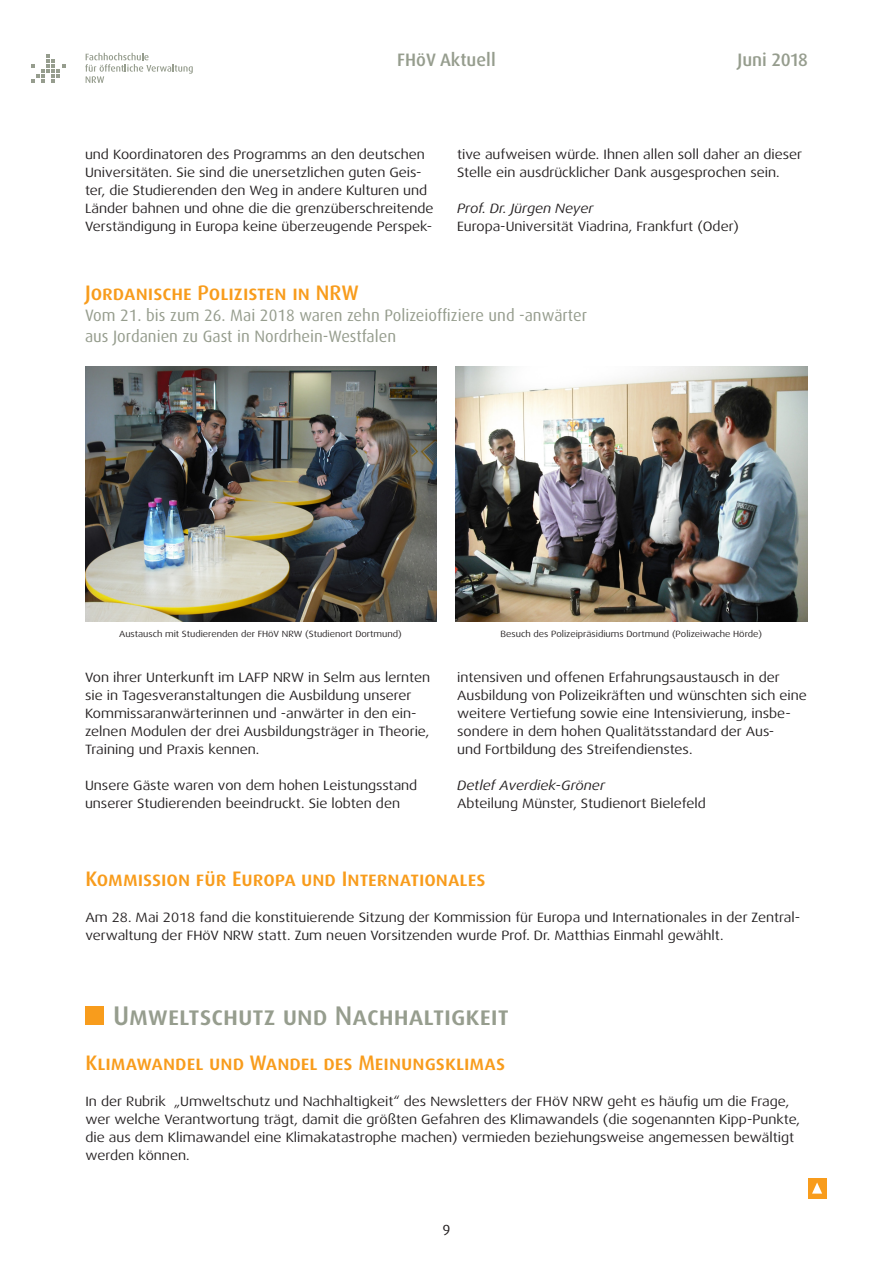
<style>
.page{position:relative;width:893px;height:1263px;background:#fff}
.page>*{position:absolute;margin:0;border:0;box-sizing:border-box;transform-origin:0 0}
.t1{font:500 27px "Dax OT";color:#969d8e}
.t2{font:500 21px "Dax OT";color:#f89c1c}
.t3{font:500 18px "Dax OT";color:#969d8e}
.t4{font:16.5px/21px "Dax";color:#969d8e}
.t5{font:15px "Dax Regular Caps";color:#231f20}
.t6{font:13.5px/18px "Dax Wide";color:#231f20}
.t7{font:italic 13.5px "Dax Wide";color:#231f20}
.t8{font:9px "Dax Wide";color:#231f20}
</style>
<div class="page">
<div style="left:808px;top:1178px;width:18px;height:20px;background:#f89c1c"></div>
<svg style="left:812px;top:1182px;width:10px;height:11px"></svg>
<svg style="left:31px;top:54px;width:34px;height:29px"></svg>
<svg style="left:85px;top:53px;width:108px;height:30px"></svg>
<img style="left:85px;top:367px;width:351px;height:255px">
<img style="left:456px;top:367px;width:351px;height:255px">
<div style="left:85px;top:1006px;width:19px;height:19px;background:#f89c1c"></div>
<h3 class="t3" style="left:397px;top:49px;width:100px">FHöV Aktuell</h3>
<h3 class="t3" style="left:737px;top:49px;width:72px">Juni 2018</h3>
<p class="t6" style="left:85px;top:145px;width:350px">und Koordinatoren des Programms an den deutschen Universitäten. Sie sind die unersetzlichen guten Geis&shy;ter, die Studierenden den Weg in andere Kulturen und Länder bahnen und ohne die die grenzüberschreitende Verständigung in Europa keine überzeugende Perspek-</p>
<p class="t6" style="left:457px;top:145px;width:347px">tive aufweisen würde. Ihnen allen soll daher an dieser<br>Stelle ein ausdrücklicher Dank ausgesprochen sein.</p>
<p class="t7" style="left:457px;top:201px;width:138px">Prof. Dr. Jürgen Neyer</p>
<p class="t6" style="left:457px;top:217px;width:283px">Europa-Universität Viadrina, Frankfurt (Oder)</p>
<h2 class="t2" style="left:85px;top:280px;width:275px">Jordanische Polizisten in NRW</h2>
<p class="t4" style="left:85px;top:305px;width:503px">Vom 21. bis zum 26. Mai 2018 waren zehn Polizeioffiziere und -anwärter aus Jordanien zu Gast in Nordrhein-Westfalen</p>
<p class="t8" style="left:119px;top:629px;width:284px">Austausch mit Studierenden der FHöV NRW (Studienort Dortmund)</p>
<p class="t8" style="left:501px;top:629px;width:263px">Besuch des Polizeipräsidiums Dortmund (Polizeiwache Hörde)</p>
<p class="t6" style="left:457px;top:668px;width:351px">intensiven und offenen Erfahrungsaustausch in der Ausbildung von Polizeikräften und wünschten sich eine weitere Vertiefung sowie eine Intensivierung, insbe&shy;sondere in dem hohen Qualitätsstandard der Aus-<br>und Fortbildung des Streifendienstes.</p>
<p class="t7" style="left:457px;top:778px;width:149px">Detlef Averdiek-Gröner</p>
<p class="t6" style="left:457px;top:794px;width:250px">Abteilung Münster, Studienort Bielefeld</p>
<p class="t6" style="left:85px;top:668px;width:347px">Von ihrer Unterkunft im LAFP NRW in Selm aus lernten sie in Tagesveranstaltungen die Ausbildung unserer Kommissaranwärterinnen und -anwärter in den ein&shy;zelnen Modulen der drei Ausbildungsträger in Theorie, Training und Praxis kennen.</p>
<p class="t6" style="left:85px;top:776px;width:334px">Unsere Gäste waren von dem hohen Leistungsstand unserer Studierenden beeindruckt. Sie lobten den</p>
<h2 class="t2" style="left:85px;top:865px;width:402px">Kommission für Europa und Internationales</h2>
<p class="t6" style="left:85px;top:908px;width:716px">Am 28. Mai 2018 fand die konstituierende Sitzung der Kommission für Europa und Internationales in der Zentral&shy;verwaltung der FHöV NRW statt. Zum neuen Vorsitzenden wurde Prof. Dr. Matthias Einmahl gewählt.</p>
<h1 class="t1" style="left:113px;top:998px;width:397px">Umweltschutz und Nachhaltigkeit</h1>
<h2 class="t2" style="left:85px;top:1050px;width:421px">Klimawandel und Wandel des Meinungsklimas</h2>
<p class="t6" style="left:85px;top:1093px;width:716px">In der Rubrik „Umweltschutz und Nachhaltigkeit“ des Newsletters der FHöV NRW geht es häufig um die Frage, wer welche Verantwortung trägt, damit die größten Gefahren des Klimawandels (die sogenannten Kipp-Punkte, die aus dem Klimawandel eine Klimakatastrophe machen) vermieden beziehungsweise angemessen bewältigt werden können.</p>
<p class="t5" style="left:442px;top:1219px;width:9px">9</p>
</div>
